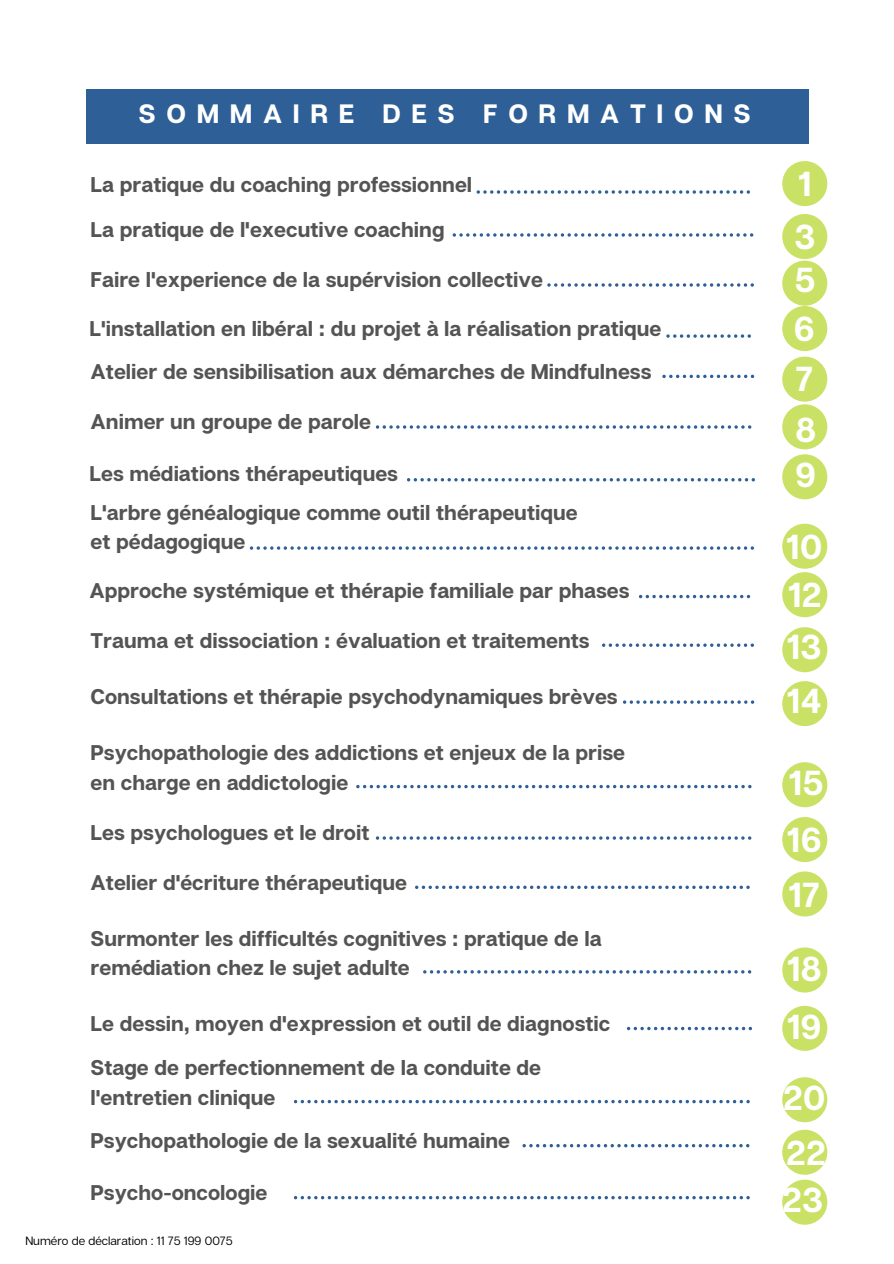
<style>
.page{position:relative;width:894px;height:1264px;background:#fff}
.page>*{position:absolute;margin:0;border:0;box-sizing:border-box;transform-origin:0 0}
.t1{font:700 34.65px/49.7px "Articulat CF";color:#fff}
.t2{font:700 26.55px "Articulat CF";letter-spacing:.4em;color:#fff}
.t3{font:700 21.3px/29.2px "Articulat CF";color:#545454}
.t4{font:12px "Articulat CF";color:#000}
</style>
<div class="page">
<div style="left:86px;top:89px;width:722px;height:54px;background:#2e5f97"></div>
<svg style="left:476px;top:190px;width:273px;height:4px"></svg>
<svg style="left:452px;top:233px;width:301px;height:4px"></svg>
<svg style="left:547px;top:283px;width:206px;height:4px"></svg>
<svg style="left:666px;top:334px;width:84px;height:4px"></svg>
<svg style="left:662px;top:375px;width:92px;height:3px"></svg>
<svg style="left:407px;top:478px;width:347px;height:3px"></svg>
<svg style="left:250px;top:546px;width:503px;height:3px"></svg>
<svg style="left:638px;top:595px;width:112px;height:3px"></svg>
<svg style="left:602px;top:643px;width:151px;height:4px"></svg>
<svg style="left:623px;top:700px;width:131px;height:3px"></svg>
<svg style="left:356px;top:785px;width:395px;height:3px"></svg>
<svg style="left:376px;top:836px;width:375px;height:3px"></svg>
<svg style="left:415px;top:885px;width:334px;height:4px"></svg>
<svg style="left:423px;top:970px;width:328px;height:3px"></svg>
<svg style="left:626px;top:1026px;width:125px;height:4px"></svg>
<svg style="left:294px;top:1099px;width:455px;height:4px"></svg>
<svg style="left:522px;top:1144px;width:227px;height:3px"></svg>
<svg style="left:294px;top:1196px;width:455px;height:3px"></svg>
<div style="left:782px;top:454px;width:45px;height:45px;background:#c9e265;border-radius:50%"></div>
<svg style="left:376px;top:425px;width:375px;height:4px"></svg>
<div style="left:782px;top:404px;width:45px;height:45px;background:#c9e265;border-radius:50%"></div>
<div style="left:782px;top:356px;width:45px;height:45px;background:#c9e265;border-radius:50%"></div>
<div style="left:782px;top:306px;width:45px;height:45px;background:#c9e265;border-radius:50%"></div>
<div style="left:782px;top:261px;width:45px;height:45px;background:#c9e265;border-radius:50%"></div>
<div style="left:782px;top:214px;width:45px;height:45px;background:#c9e265;border-radius:50%"></div>
<div style="left:782px;top:161px;width:45px;height:45px;background:#c9e265;border-radius:50%"></div>
<div style="left:782px;top:817px;width:45px;height:45px;background:#c9e265;border-radius:50%"></div>
<div style="left:782px;top:762px;width:45px;height:45px;background:#c9e265;border-radius:50%"></div>
<div style="left:782px;top:681px;width:45px;height:45px;background:#c9e265;border-radius:50%"></div>
<div style="left:782px;top:572px;width:45px;height:45px;background:#c9e265;border-radius:50%"></div>
<div style="left:782px;top:627px;width:45px;height:45px;background:#c9e265;border-radius:50%"></div>
<div style="left:782px;top:1005px;width:45px;height:45px;background:#c9e265;border-radius:50%"></div>
<div style="left:782px;top:947px;width:45px;height:45px;background:#c9e265;border-radius:50%"></div>
<div style="left:782px;top:871px;width:45px;height:45px;background:#c9e265;border-radius:50%"></div>
<div style="left:782px;top:1179px;width:45px;height:45px;background:#c9e265;border-radius:50%"></div>
<div style="left:782px;top:1129px;width:45px;height:45px;background:#c9e265;border-radius:50%"></div>
<div style="left:782px;top:1077px;width:45px;height:45px;background:#c9e265;border-radius:50%"></div>
<div style="left:782px;top:523px;width:45px;height:45px;background:#c9e265;border-radius:50%"></div>
<p class="t2" style="left:138px;top:97px;width:613px">SOMMAIRE DES FORMATIONS</p>
<p class="t3" style="left:90px;top:161px;width:383px;line-height:45.8px">La pratique du coaching professionnel<br>La pratique de l'executive coaching</p>
<p class="t3" style="left:90px;top:265px;width:454px">Faire l'experience de la supérvision collective</p>
<p class="t3" style="left:89px;top:307px;width:573px;line-height:42.6px">L'installation en libéral : du projet à la réalisation pratique<br>Atelier de sensibilisation aux démarches de Mindfulness</p>
<p class="t3" style="left:90px;top:406px;width:282px">Animer un groupe de parole</p>
<p class="t3" style="left:89px;top:453px;width:489px;line-height:39.5px">Les médiations thérapeutiques<br>L'arbre généalogique comme outil thérapeutique</p>
<p class="t3" style="left:90px;top:526px;width:156px">et pédagogique</p>
<p class="t3" style="left:89px;top:575px;width:541px">Approche systémique et thérapie familiale par phases</p>
<p class="t3" style="left:90px;top:625px;width:500px">Trauma et dissociation : évaluation et traitements</p>
<p class="t3" style="left:90px;top:681px;width:528px">Consultations et thérapie psychodynamiques brèves</p>
<p class="t3" style="left:90px;top:737px;width:536px">Psychopathologie des addictions et enjeux de la prise en charge en addictologie</p>
<p class="t3" style="left:90px;top:817px;width:280px">Les psychologues et le droit</p>
<p class="t3" style="left:90px;top:866px;width:318px">Atelier d'écriture thérapeutique</p>
<p class="t3" style="left:90px;top:923px;width:512px">Surmonter les difficultés cognitives : pratique de la remédiation chez le sujet adulte</p>
<p class="t3" style="left:90px;top:1000px;width:521px;line-height:44.5px">Le dessin, moyen d'expression et outil de diagnostic<br>Stage de perfectionnement de la conduite de</p>
<p class="t3" style="left:90px;top:1074px;width:421px;line-height:43.3px">l'entretien clinique<br>Psychopathologie de la sexualité humaine</p>
<p class="t3" style="left:90px;top:1177px;width:178px">Psycho-oncologie</p>
<p class="t4" style="left:25px;top:1232px;width:209px">Numéro de déclaration : 11 75 199 0075</p>
<h1 class="t1" style="left:794px;top:156px;width:23px;line-height:52.9px">1<br>3</h1>
<h1 class="t1" style="left:793px;top:254px;width:24px;text-align:justify">5<br>6<br>7<br>8</h1>
<h1 class="t1" style="left:786px;top:438px;width:37px;line-height:71.4px">9<br>10</h1>
<h1 class="t1" style="left:786px;top:567px;width:36px;line-height:52.8px;text-align:justify">12<br>13<br>14</h1>
<h1 class="t1" style="left:786px;top:754px;width:38px;line-height:55.7px;text-align:justify">15<br>16<br>17</h1>
<h1 class="t1" style="left:786px;top:938px;width:36px;line-height:58.3px">18<br>19</h1>
<h1 class="t1" style="left:783px;top:1069px;width:44px;line-height:54.6px">20<br>22</h1>
<h1 class="t1" style="left:782px;top:1173px;width:42px">23</h1>
</div>
